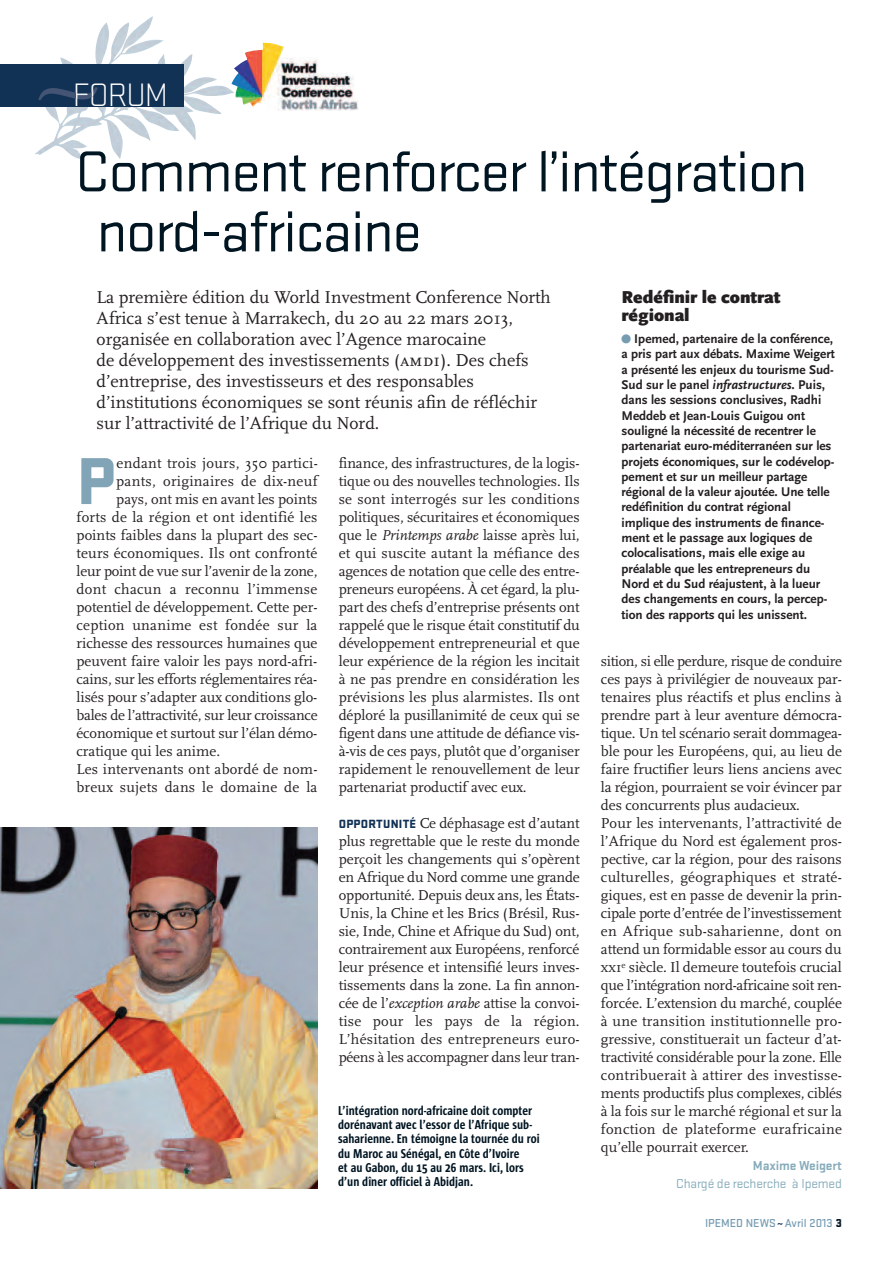
<style>
.page{position:relative;width:893px;height:1263px;background:#fff}
.page>*{position:absolute;margin:0;border:0;box-sizing:border-box;transform-origin:0 0}
.t1{font:900 68.85px "Stratum No 1";color:#82a4b7}
.t2{font:60px/60px "Stratum No 1";letter-spacing:-.025em;color:#001522}
.t3{font:300 33.75px "Stratum No 1";letter-spacing:-.025em;color:#fff}
.t4{font:18px/21px "Scala";color:#231f20}
.t5{font:900 18px/18px "Scala Sans";color:#231f20}
.t6{font:15px/18px "Scala";color:#231f20;text-align:justify}
.t7{font:15px "Scala";letter-spacing:.02em;color:#231f20}
.t8{font:15px "Scala";letter-spacing:-.02em;color:#231f20}
.t9{font:13.5px "Stratum No 1";letter-spacing:-.01em;color:#87acbb}
.t10{font:700 13.5px "Stratum No 1";letter-spacing:-.01em;color:#87acbb}
.t11{font:700 13.2px/15.3px "Scala Sans";color:#231f20}
.t12{font:700 13.2px/14.2px "Sun Cd";letter-spacing:.005em;color:#001522}
.t13{font:500 12px "Stratum No 1";color:#769cb2}
.s1{color:#769cb2}
.s2{font-style:italic}
.s3{font-family:"Scala Caps"}
.s4{font-family:"Stratum No 1";font-weight:900;font-size:12.3px;color:#113155}
.s5{color:#113155}
.s6{font-weight:900;color:#001522}
</style>
<div class="page">
<img style="left:35px;top:22px;width:196px;height:137px">
<div style="left:0;top:64px;width:184px;height:42px;background:#113155"></div>
<svg style="left:38px;top:87px;width:60px;height:13px"></svg>
<img style="left:231px;top:43px;width:127px;height:68px">
<img style="left:0;top:827px;width:317px;height:361px">
<h3 class="t3" style="left:73px;top:84px;width:97px">FORUM</h3>
<h2 class="t2" style="left:97px;top:147px;width:713px;text-indent:-21px">Comment renforcer l’intégration nord-africaine</h2>
<p class="t5" style="left:621px;top:288px;width:160px">Redéfinir le contrat régional</p>
<p class="t11" style="left:621px;top:331px;width:215px"><span class="s1">●</span> Ipemed, partenaire de la conférence, a pris part aux débats. Maxime Weigert a présenté les enjeux du tourisme Sud-Sud sur le panel <span class="s2">infrastructures</span>. Puis, dans les sessions conclusives, Radhi Meddeb et Jean-Louis Guigou ont souligné la nécessité de recentrer le partenariat euro-méditerra néen sur les projets économiques, sur le codévelop - pement et sur un meilleur partage régional de la valeur ajoutée. Une telle redéfinition du contrat régional implique des instruments de finance - ment et le passage aux logiques de colocalisations, mais elle exige au préalable que les entrepreneurs du Nord et du Sud réajustent, à la lueur des changements en cours, la percep - tion des rapports qui les unissent.</p>
<p class="t4" style="left:97px;top:286px;width:456px">La première édition du World Investment Conference North Africa s’est tenue à Marrakech, du 20 au 22 mars 2013, organisée en collaboration avec l’Agence marocaine<br>de développement des investissements (<span class="s3">amdi</span>). Des chefs d’entreprise, des investisseurs et des responsables d’institutions économiques se sont réunis afin de réfléchir sur l’attractivité de l’Afrique du Nord.</p>
<p class="t6" style="left:339px;top:454px;width:243px">finance, des infrastructures, de la logis&shy;tique ou des nouvelles technologies. Ils se sont interrogés sur les conditions politiques, sécuritaires et économiques que le <span class="s2">Printemps arabe</span> laisse après lui, et qui suscite autant la méfiance des agences de notation que celle des entre&shy;preneurs européens. À cet égard, la plu&shy;part des chefs d’entreprise présents ont rappelé que le risque était constitutif du développement entrepreneurial et que leur expérience de la région les incitait à ne pas prendre en considération les prévisions les plus alarmistes. Ils ont déploré la pusillanimité de ceux qui se figent dans une attitude de défiance vis&shy;à-vis de ces pays, plutôt que d’organiser rapidement le renouvellement de leur partenariat productif avec eux.</p>
<p class="t6" style="left:339px;top:814px;width:243px"><span class="s4">OPPORTUNITÉ</span> Ce déphasage est d’autant plus regrettable que le reste du monde perçoit les changements qui s’opèrent en Afrique du Nord comme une grande opportunité. Depuis deux ans, les États-Unis, la Chine et les Brics (Brésil, Rus&shy;sie, Inde, Chine et Afrique du Sud) ont, contrairement aux Européens, renforcé leur présence et intensifié leurs inves&shy;tissements dans la zone. La fin annon&shy;cée de l’<span class="s2">exception arabe</span> attise la convoi&shy;tise pour les pays de la région.<br>L’hésitation des entrepreneurs euro&shy;péens à les accompagner dans leur tran-</p>
<h1 class="t1" style="left:77px;top:458px;width:40px">P</h1>
<p class="t7" style="left:117px;top:454px;width:203px">endant trois jours, 350 partici-</p>
<p class="t7" style="left:116px;top:472px;width:203px">pants, originaires de dix-neuf</p>
<p class="t6" style="left:116px;top:490px;width:203px">pays, ont mis en avant les points</p>
<p class="t7" style="left:77px;top:508px;width:242px">forts de la région et ont identifié les</p>
<p class="t6" style="left:77px;top:526px;width:242px">points faibles dans la plupart des sec-</p>
<p class="t6" style="left:77px;top:544px;width:242px">teurs économiques. Ils ont confronté</p>
<p class="t6" style="left:77px;top:562px;width:242px">leur point de vue sur l’avenir de la zone,</p>
<p class="t7" style="left:77px;top:580px;width:242px">dont chacun a reconnu l’immense</p>
<p class="t6" style="left:77px;top:598px;width:242px">potentiel de développement. Cette per-</p>
<p class="t7" style="left:77px;top:616px;width:242px">ception unanime est fondée sur la</p>
<p class="t6" style="left:77px;top:634px;width:242px">richesse des ressources humaines que</p>
<p class="t6" style="left:77px;top:652px;width:242px">peuvent faire valoir les pays nord-afri-</p>
<p class="t6" style="left:77px;top:670px;width:242px">cains, sur les efforts réglementaires réa-</p>
<p class="t6" style="left:77px;top:688px;width:242px">lisés pour s’adapter aux conditions glo-</p>
<p class="t8" style="left:77px;top:706px;width:243px">bales de l’attractivité, sur leur croissance</p>
<p class="t6" style="left:77px;top:724px;width:242px">économique et surtout sur l’élan démo-</p>
<p class="t6" style="left:77px;top:742px;width:145px">cratique qui les anime.</p>
<p class="t6" style="left:77px;top:760px;width:242px">Les intervenants ont abordé de nom-</p>
<p class="t6" style="left:77px;top:778px;width:242px">breux sujets dans le domaine de la</p>
<p class="t6" style="left:601px;top:652px;width:243px;text-align:left">sition, si elle perdure, risque de conduire ces pays à privilégier de nouveaux par&shy;tenaires plus réactifs et plus enclins à prendre part à leur aventure démocra&shy;tique. Un tel scénario serait dommagea&shy;ble pour les Européens, qui, au lieu de faire fructifier leurs liens anciens avec la région, pourraient se voir évincer par des concurrents plus audacieux.<br>Pour les intervenants, l’attractivité de l’Afrique du Nord est également pros&shy;pective, car la région, pour des raisons culturelles, géographiques et straté&shy;giques, est en passe de devenir la prin&shy;cipale porte d’entrée de l’investissement en Afrique sub-saharienne, dont on attend un formidable essor au cours du <span class="s3">xxi</span><sup>e</sup> siècle. Il demeure toutefois crucial que l’intégration nord-africaine soit ren&shy;forcée. L’extension du marché, couplée à une transition institutionnelle pro&shy;gressive, constituerait un facteur d’at&shy;tractivité considérable pour la zone. Elle contribuerait à attirer des investisse&shy;ments productifs plus complexes, ciblés à la fois sur le marché régional et sur la fonction de plateforme eurafricaine qu’elle pourrait exercer.</p>
<p class="t10" style="left:753px;top:1161px;width:91px">Maxime Weigert</p>
<p class="t9" style="left:676px;top:1179px;width:167px">Chargé de recherche à Ipemed</p>
<p class="t12" style="left:338px;top:1104px;width:203px">L’intégration nord-africaine doit compter dorénavant avec l’essor de l’Afrique sub&shy;saharienne. En témoigne la tournée du roi du Maroc au Sénégal, en Côte d’Ivoire<br>et au Gabon, du 15 au 26 mars. Ici, lors d’un dîner officiel à Abidjan.</p>
<p class="t13" style="left:705px;top:1218px;width:138px">IPEMED NEWS<span class="s5">~</span>Avril 2013 <span class="s6">3</span></p>
</div>
